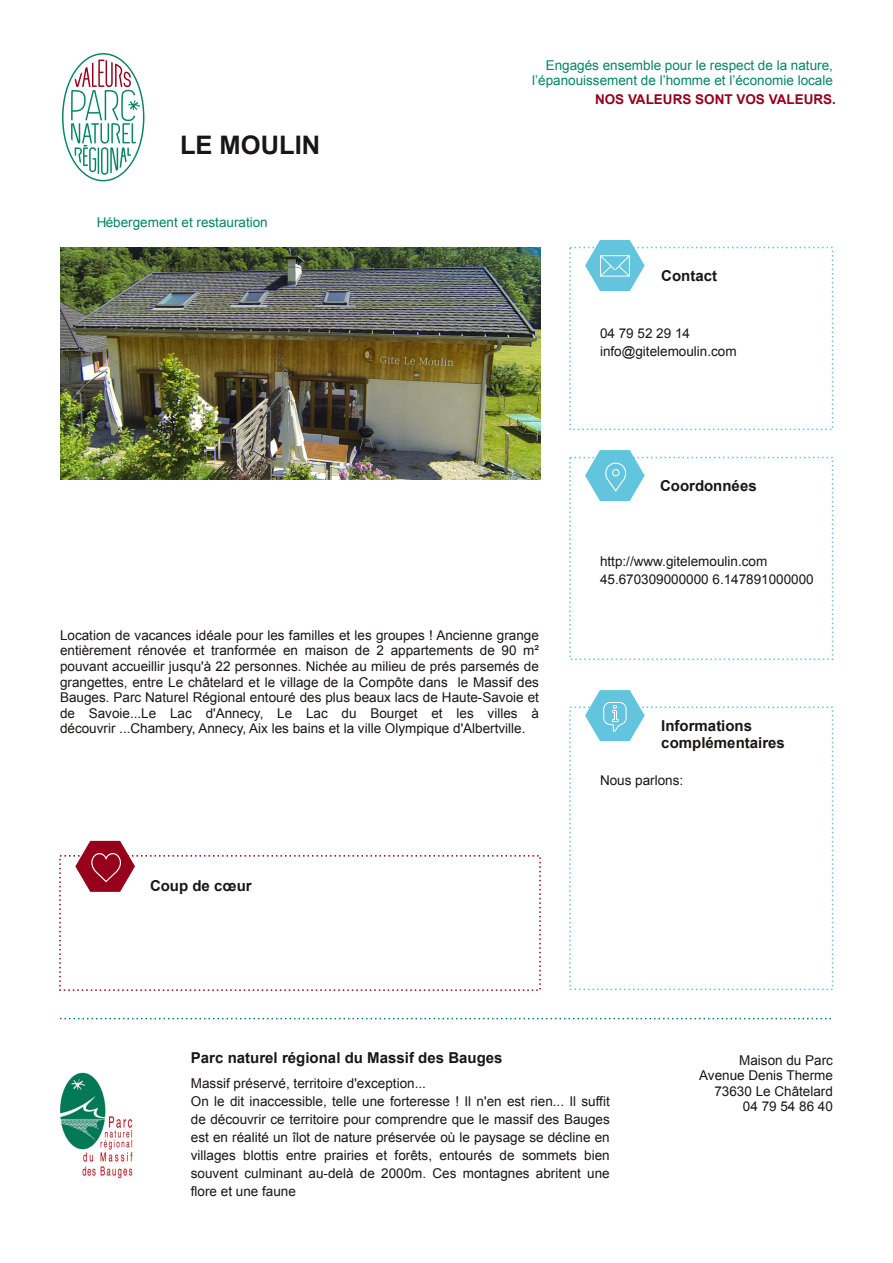
<style>
.page{position:relative;width:893px;height:1263px;background:#fff}
.page>*{position:absolute;margin:0;border:0;box-sizing:border-box;transform-origin:0 0}
.t1{font:700 25.5px "Arial";color:#181715}
.t2{font:700 15px/17.2px "Arial";color:#181715}
.t3{font:13.5px/15.5px "Arial";color:#181715}
.t4{font:13.5px/15.5px "Arial";color:#028663;text-align:right}
.t5{font:700 13.5px "Arial";color:#97001b}
</style>
<div class="page">
<img style="left:60px;top:1072px;width:72px;height:106px">
<svg style="left:60px;top:1018px;width:772px;height:1px"></svg>
<svg style="left:585px;top:690px;width:60px;height:51px"></svg>
<svg style="left:585px;top:450px;width:60px;height:51px"></svg>
<svg style="left:585px;top:240px;width:60px;height:51px"></svg>
<svg style="left:75px;top:841px;width:60px;height:51px"></svg>
<img style="left:60px;top:248px;width:480px;height:232px">
<svg style="left:62px;top:53px;width:83px;height:129px"></svg>
<p class="t4" style="left:532px;top:57px;width:302px">Engagés ensemble pour le respect de la nature, l’épanouissement de l’homme et l’économie locale</p>
<h1 class="t1" style="left:180px;top:131px;width:142px">LE MOULIN</h1>
<p class="t4" style="left:96px;top:215px;width:173px">Hébergement et restauration</p>
<p class="t3" style="left:60px;top:627px;width:480px;text-align:justify">Location de vacances idéale pour les familles et les groupes ! Ancienne grange entièrement rénovée et tranformée en maison de 2 appartements de 90 m² pouvant accueillir jusqu'à 22 personnes. Nichée au milieu de prés parsemés de grangettes, entre Le châtelard et le village de la Compôte dans le Massif des Bauges. Parc Naturel Régional entouré des plus beaux lacs de Haute-Savoie et de Savoie...Le Lac d'Annecy, Le Lac du Bourget et les villes à découvrir ...Chambery, Annecy, Aix les bains et la ville Olympique d'Albertville.</p>
<p class="t2" style="left:150px;top:877px;width:103px">Coup de cœur</p>
<p class="t5" style="left:595px;top:92px;width:242px">NOS VALEURS SONT VOS VALEURS.</p>
<p class="t2" style="left:661px;top:267px;width:57px">Contact</p>
<p class="t3" style="left:600px;top:324px;width:138px;line-height:18px">04 79 52 29 14 info@gitelemoulin.com</p>
<p class="t2" style="left:660px;top:477px;width:98px">Coordonnées</p>
<p class="t3" style="left:600px;top:552px;width:215px;line-height:18px">http://www.gitelemoulin.com<br>45.670309000000 6.147891000000</p>
<p class="t2" style="left:661px;top:717px;width:125px">Informations complémentaires</p>
<p class="t3" style="left:600px;top:772px;width:85px">Nous parlons:</p>
<p class="t2" style="left:191px;top:1049px;width:313px">Parc naturel régional du Massif des Bauges</p>
<p class="t3" style="left:191px;top:1074px;width:420px;line-height:18px">Massif préservé, territoire d'exception...<br>On le dit inaccessible, telle une forteresse ! Il n'en est rien... Il suffit de découvrir ce territoire pour comprendre que le massif des Bauges est en réalité un îlot de nature préservée où le paysage se décline en villages blottis entre prairies et forêts, entourés de sommets bien souvent culminant au-delà de 2000m. Ces montagnes abritent une flore et une faune</p>
<p class="t3" style="left:699px;top:1052px;width:135px;text-align:right">Maison du Parc<br>Avenue Denis Therme<br>73630 Le Châtelard<br>04 79 54 86 40</p>
</div>
